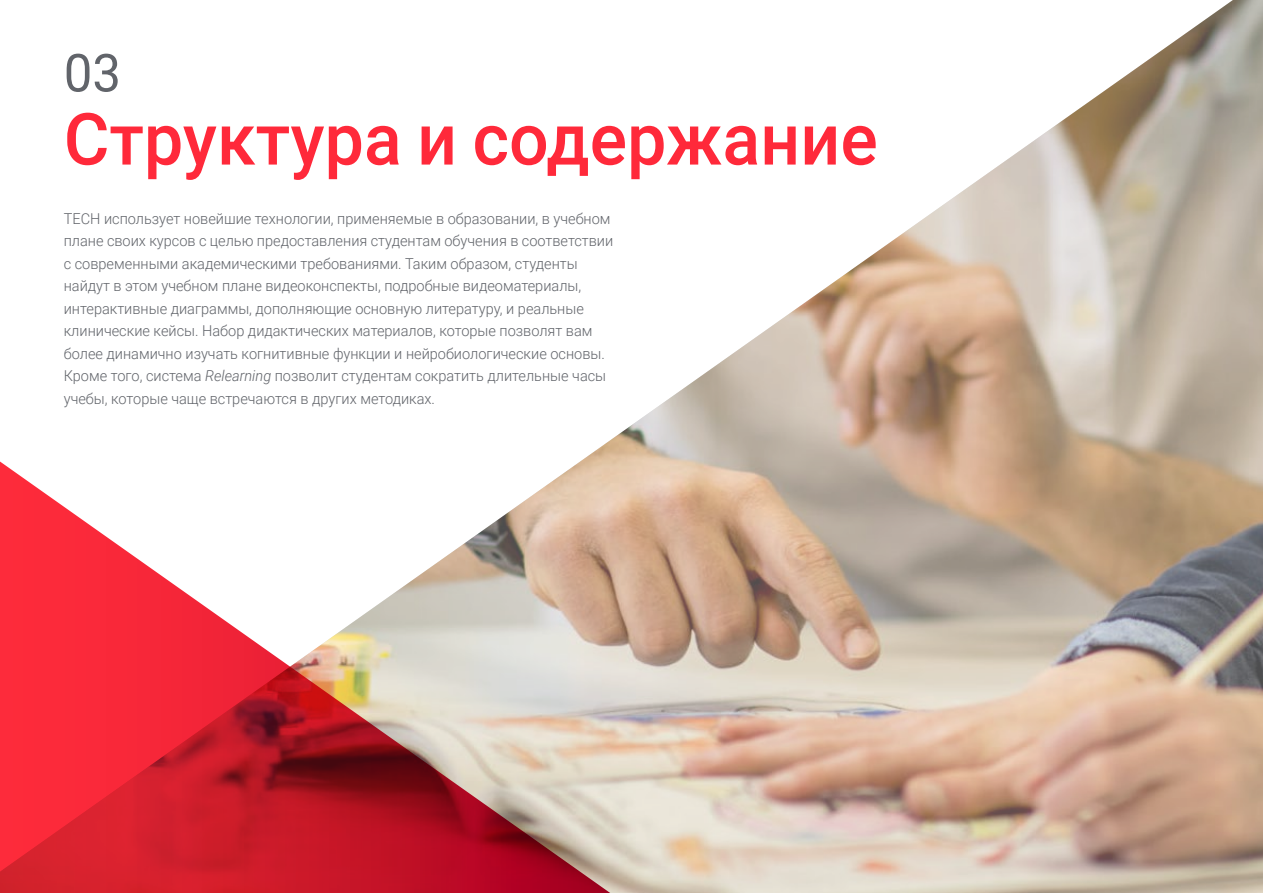
<style>
.page{position:relative;width:1263px;height:893px;background:#fff}
.page>*{position:absolute;margin:0;border:0;box-sizing:border-box;transform-origin:0 0}
.t1{font:500 72px "Roboto";color:#ff293a}
.t2{font:52.5px "Roboto";color:#61646a}
.t3{font:300 15px/22.5px "Roboto";color:#61646a}
.s1{font-style:italic}
</style>
<div class="page">
<img style="left:602px;top:0;width:661px;height:893px">
<svg style="left:0;top:446px;width:640px;height:447px"></svg>
<h2 class="t2" style="left:64px;top:36px;width:59px">03</h2>
<h1 class="t1" style="left:64px;top:89px;width:815px">Структура и содержание</h1>
<p class="t3" style="left:64px;top:207px;width:551px">TECH использует новейшие технологии, применяемые в образовании, в учебном плане своих курсов с целью предоставления студентам обучения в соответствии с современными академическими требованиями. Таким образом, студенты найдут в этом учебном плане видеоконспекты, подробные видеоматериалы, интерактивные диаграммы, дополняющие основную литературу, и реальные клинические кейсы. Набор дидактических материалов, которые позволят вам более динамично изучать когнитивные функции и нейробиологические основы.<br>Кроме того, система <span class="s1">Relearning</span> позволит студентам сократить длительные часы учебы, которые чаще встречаются в других методиках.</p>
</div>
